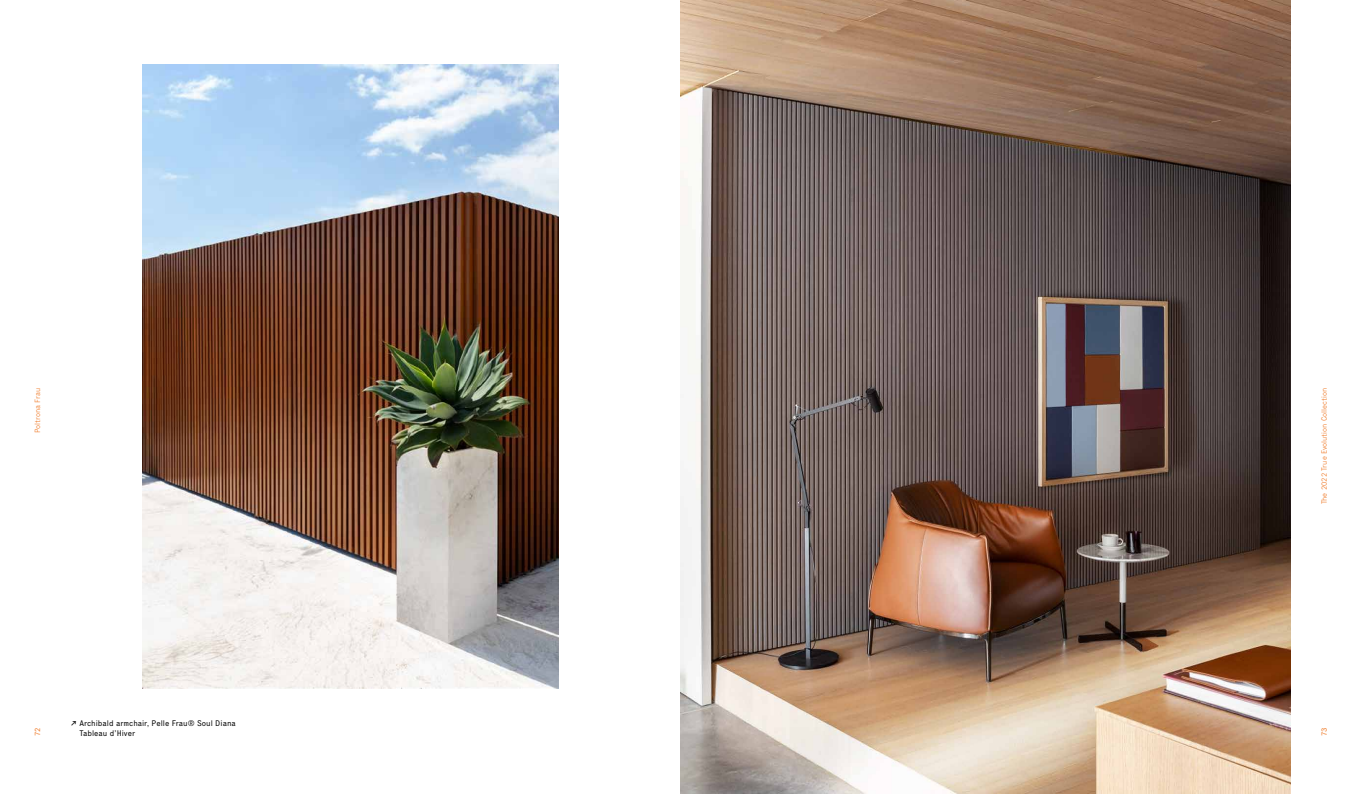
<style>
.page{position:relative;width:1361px;height:794px;background:#fff}
.page>*{position:absolute;margin:0;border:0;box-sizing:border-box;transform-origin:0 0}
.t1{font:8px/10px "Executive";color:#000}
.t2{font:300 7.5px "Executive";color:#ef7723}
.t3{font:7.5px "Executive";color:#ef7723}
.s1{font-weight:500}
</style>
<div class="page">
<img style="left:680px;top:0;width:611px;height:794px">
<img style="left:142px;top:64px;width:416px;height:624px">
<p class="t2" style="left:33px;top:433px;width:47px;rotate:-90deg">Poltrona Frau</p>
<p class="t3" style="left:33px;top:736px;width:10px;rotate:-90deg">72</p>
<p class="t1" style="left:79px;top:718px;width:158px;text-indent:-9px"><span class="s1">↗</span> Archibald armchair, Pelle Frau® Soul Diana<br>Tableau d’Hiver</p>
<p class="t2" style="left:1319px;top:504px;width:118px;rotate:-90deg">The 2022 True Evolution Collection</p>
<p class="t3" style="left:1319px;top:736px;width:10px;rotate:-90deg">73</p>
</div>
